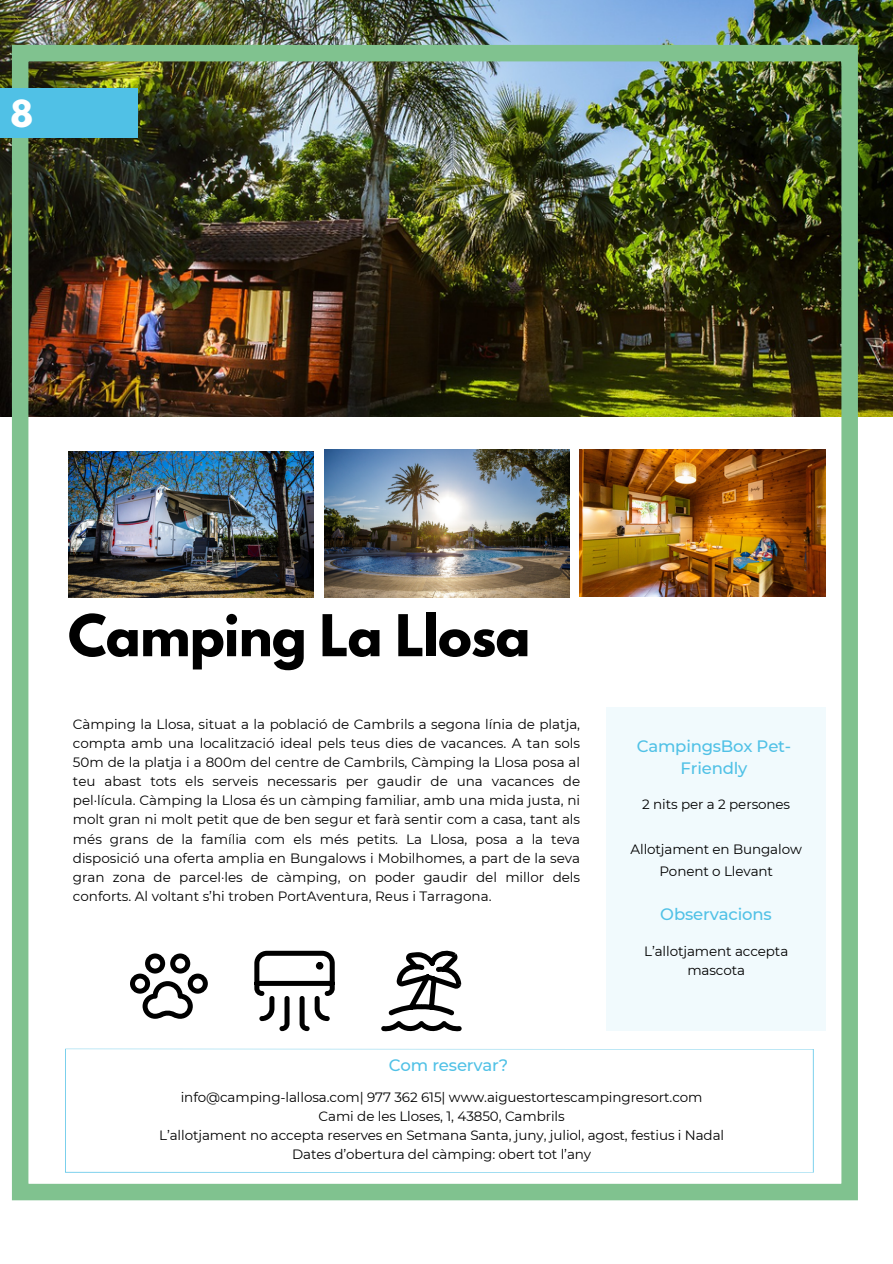
<style>
.page{position:relative;width:893px;height:1264px;background:#fff}
.page>*{position:absolute;margin:0;border:0;box-sizing:border-box;transform-origin:0 0}
.t1{font:700 51px "League Spartan";letter-spacing:-.01em;color:#000}
.t2{font:700 33px "League Spartan";color:#fff}
.t3{font:500 16.5px/22.5px "Montserrat";letter-spacing:-.01em;color:#50c1e6;text-align:center}
.t4{font:13.5px/19.2px "Montserrat";letter-spacing:-.01em;color:#000;text-align:center}
</style>
<div class="page">
<img style="left:0;top:0;width:892px;height:417px">
<img style="left:12px;top:45px;width:845px;height:1155px">
<div style="left:0;top:89px;width:137px;height:48px;background:#50c1e6"></div>
<svg style="left:65px;top:1048px;width:748px;height:124px"></svg>
<svg style="left:130px;top:950px;width:205px;height:81px"></svg>
<div style="left:606px;top:707px;width:219px;height:323px;background:#f1fafd"></div>
<h2 class="t2" style="left:11px;top:97px;width:24px">8</h2>
<h1 class="t1" style="left:68px;top:610px;width:464px">Camping La Llosa</h1>
<p class="t4" style="left:73px;top:714px;width:509px;text-align:justify">Càmping la Llosa, situat a la població de Cambrils a segona línia de platja, compta amb una localització ideal pels teus dies de vacances. A tan sols 50m de la platja i a 800m del centre de Cambrils, Càmping la Llosa posa al teu abast tots els serveis necessaris per gaudir de una vacances de pel·lícula. Càmping la Llosa és un càmping familiar, amb una mida justa, ni molt gran ni molt petit que de ben segur et farà sentir com a casa, tant als més grans de la família com els més petits. La Llosa, posa a la teva disposició una oferta amplia en Bungalows i Mobilhomes, a part de la seva gran zona de parcel·les de càmping, on poder gaudir del millor dels conforts. Al voltant s’hi troben PortAventura, Reus i Tarragona.</p>
<p class="t3" style="left:389px;top:1053px;width:121px">Com reservar?</p>
<p class="t3" style="left:636px;top:734px;width:156px">CampingsBox Pet-<br>Friendly</p>
<p class="t4" style="left:642px;top:794px;width:149px">2 nits per a 2 persones</p>
<p class="t4" style="left:630px;top:837px;width:173px;line-height:22.5px">Allotjament en Bungalow<br>Ponent o Llevant</p>
<p class="t3" style="left:660px;top:903px;width:113px">Observacions</p>
<p class="t4" style="left:644px;top:941px;width:146px">L’allotjament accepta mascota</p>
<p class="t4" style="left:159px;top:1087px;width:566px">info@camping-lallosa.com| 977 362 615| www.aiguestortescampingresort.com<br>Cami de les Lloses, 1, 43850, Cambrils<br>L’allotjament no accepta reserves en Setmana Santa, juny, juliol, agost, festius i Nadal Dates d’obertura del càmping: obert tot l’any</p>
</div>
